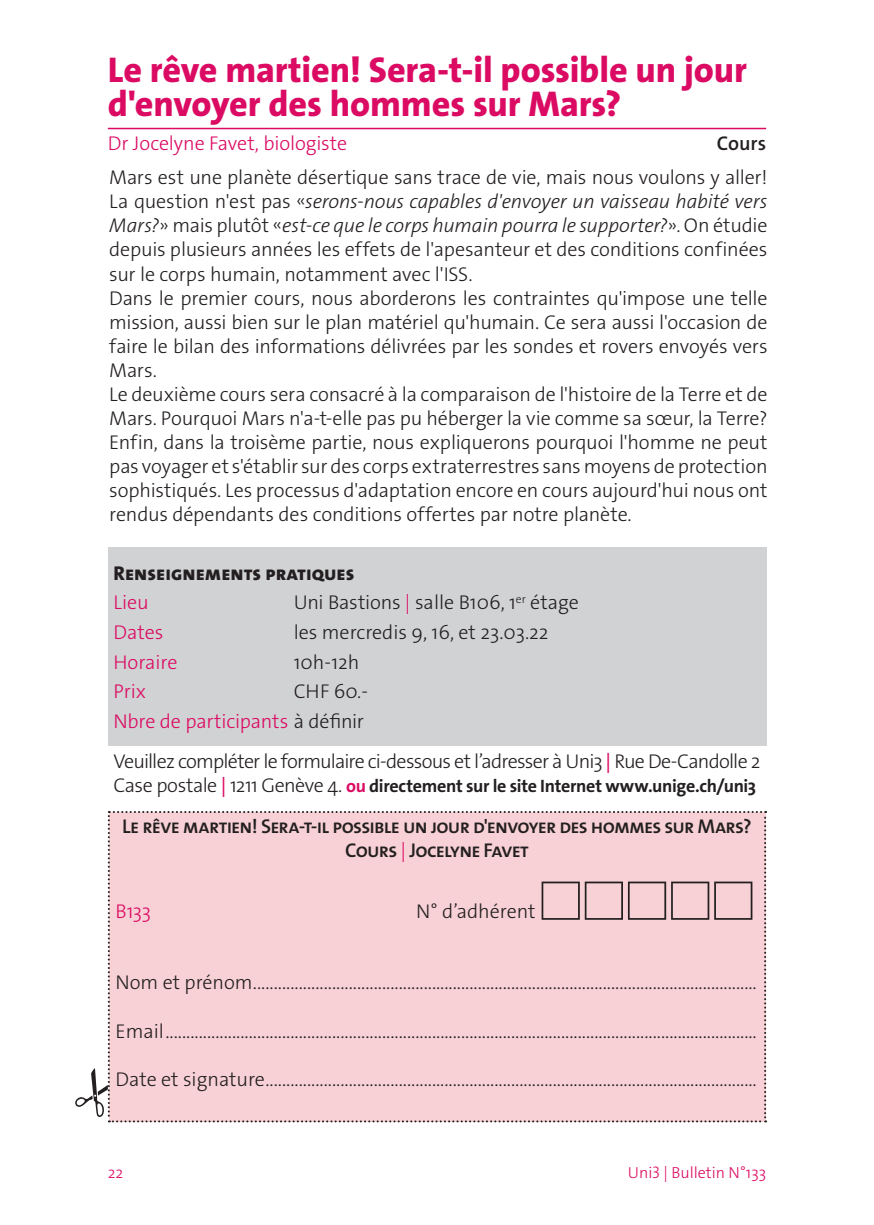
<style>
.page{position:relative;width:874px;height:1225px;background:#fff}
.page>*{position:absolute;margin:0;border:0;box-sizing:border-box;transform-origin:0 0}
.titre_avec_filet_des{font:800 36px/34px "The Sans Os F";letter-spacing:-.005em;color:#db0a62}
.Qualité_conférencier{font:300 20px/24px "The Sans Os F";letter-spacing:-.01em;color:#231f20;text-align:justify}
.texte_courant_10pt_j{font:300 20px "The Sans Os F";letter-spacing:-.035em;color:#231f20}
.titre_conf{font:600 20px/24px "The Sans Os F";letter-spacing:-.04em;color:#231f20;text-align:center}
._10_pt_sans_espace_a{font:300 20px "The Sans Os F";color:#231f20}
._10_pt_sans_espace_a-2{font:300 20px "The Sans Os F";letter-spacing:-.005em;color:#db0a62}
.sous-titre{font:300 20px "The Sans Os F";letter-spacing:-.005em;color:#db0a62}
.titre_conf-2{font:800 20px "The Sans Os F";color:#231f20}
.titre_conf-3{font:300 20px "The Sans Os F";color:#231f20}
.sous-titre-2{font:600 20px "The Sans Os F";color:#231f20}
.titre_conf-4{font:300 20px "The Sans Os F";color:#db0a62}
.texte_courant_10pt_j-2{font:700 18px "The Sans Os F";color:#231f20}
.t1{font:300 16px "The Sans Os F";color:#db0a62}
.s1{font-style:italic}
.s2{color:#db0a62}
.s3{color:#231f20}
.s4{font-weight:400;color:#db0a62}
.s5{font-weight:300;font-size:20px}
.s6{font-weight:400;font-size:20px;color:#db0a62}
.s7{font-weight:300;color:#db0a62}
</style>
<div class="page">
<div style="left:108px;top:547px;width:657px;height:199px;background:#d1d2d4"></div>
<hr style="left:108px;top:128px;width:657px;height:1px;background:#db0a62">
<div style="left:75px;top:811px;width:690px;height:311px;background:#f7d1d5"></div>
<p class="titre_avec_filet_des" style="left:108px;top:54px;width:640px">Le rêve martien! Sera-t-il possible un jour d'envoyer des hommes sur Mars?</p>
<p class="sous-titre" style="left:108px;top:130px;width:241px">Dr Jocelyne Favet, biologiste</p>
<p class="sous-titre-2" style="left:716px;top:130px;width:51px">Cours</p>
<p class="Qualité_conférencier" style="left:109px;top:166px;width:659px">Mars est une planète désertique sans trace de vie, mais nous voulons y aller!<br>La question n'est pas «<span class="s1">serons-nous capables d'envoyer un vaisseau habité vers Mars?</span>» mais plutôt «<span class="s1">est-ce que le corps humain pourra le supporter?</span>». On étudie depuis plusieurs années les effets de l'apesanteur et des conditions confinées sur le corps humain, notamment avec l'ISS.</p>
<p class="Qualité_conférencier" style="left:109px;top:286px;width:659px">Dans le premier cours, nous aborderons les contraintes qu'impose une telle mission, aussi bien sur le plan matériel qu'humain. Ce sera aussi l'occasion de faire le bilan des informations délivrées par les sondes et rovers envoyés vers Mars.</p>
<p class="Qualité_conférencier" style="left:109px;top:382px;width:659px">Le deuxième cours sera consacré à la comparaison de l'histoire de la Terre et de<br>Mars. Pourquoi Mars n'a-t-elle pas pu héberger la vie comme sa sœur, la Terre?</p>
<p class="Qualité_conférencier" style="left:109px;top:430px;width:659px">Enfin, dans la troisème partie, nous expliquerons pourquoi l'homme ne peut pas voyager et s'établir sur des corps extraterrestres sans moyens de protection sophistiqués. Les processus d'adaptation encore en cours aujourd'hui nous ont rendus dépendants des conditions offertes par notre planète.</p>
<p class="titre_conf-2" style="left:113px;top:560px;width:242px">Renseignements pratiques</p>
<p class="_10_pt_sans_espace_a-2" style="left:113px;top:590px;width:37px">Lieu</p>
<p class="_10_pt_sans_espace_a" style="left:293px;top:590px;width:286px">Uni Bastions <span class="s2">|</span> salle B106, 1<sup>er</sup> étage</p>
<p class="_10_pt_sans_espace_a-2" style="left:113px;top:619px;width:51px">Dates</p>
<p class="_10_pt_sans_espace_a" style="left:293px;top:619px;width:256px">les mercredis 9, 16, et 23.03.22</p>
<p class="_10_pt_sans_espace_a-2" style="left:113px;top:649px;width:65px">Horaire</p>
<p class="_10_pt_sans_espace_a" style="left:293px;top:649px;width:67px">10h-12h</p>
<p class="_10_pt_sans_espace_a-2" style="left:113px;top:679px;width:34px">Prix</p>
<p class="_10_pt_sans_espace_a" style="left:293px;top:679px;width:76px">CHF 60.-</p>
<p class="_10_pt_sans_espace_a-2" style="left:113px;top:708px;width:252px">Nbre de participants <span class="s3">à définir</span></p>
<p class="texte_courant_10pt_j" style="left:113px;top:748px;width:648px">Veuillez compléter le formulaire ci-dessous et l’adresser à Uni3 <span class="s4">|</span> Rue De-Candolle 2</p>
<p class="texte_courant_10pt_j-2" style="left:113px;top:774px;width:643px"><span class="s5">Case postale</span> <span class="s6">|</span> <span class="s5">1211 Genève 4.</span> <span class="s2">ou</span> directement sur le site Internet www.unige.ch/uni3</p>
<p class="titre_conf" style="left:122px;top:815px;width:630px">Le rêve martien! Sera-t-il possible un jour d'envoyer des hommes sur Mars?<br>Cours <span class="s7">|</span> Jocelyne Favet</p>
<p class="titre_conf-4" style="left:115px;top:898px;width:37px">B133</p>
<p class="titre_conf-3" style="left:416px;top:898px;width:121px">N° d’adhérent</p>
<p class="texte_courant_10pt_j" style="left:115px;top:969px;width:642px">Nom et prénom.........................................................................................................................</p>
<p class="texte_courant_10pt_j" style="left:115px;top:1018px;width:642px">Email..............................................................................................................................................</p>
<p class="texte_courant_10pt_j" style="left:115px;top:1066px;width:642px">Date et signature......................................................................................................................</p>
<p class="t1" style="left:108px;top:1162px;width:17px">22</p>
<p class="t1" style="left:627px;top:1162px;width:140px">Uni3 | Bulletin N°133</p>
</div>
